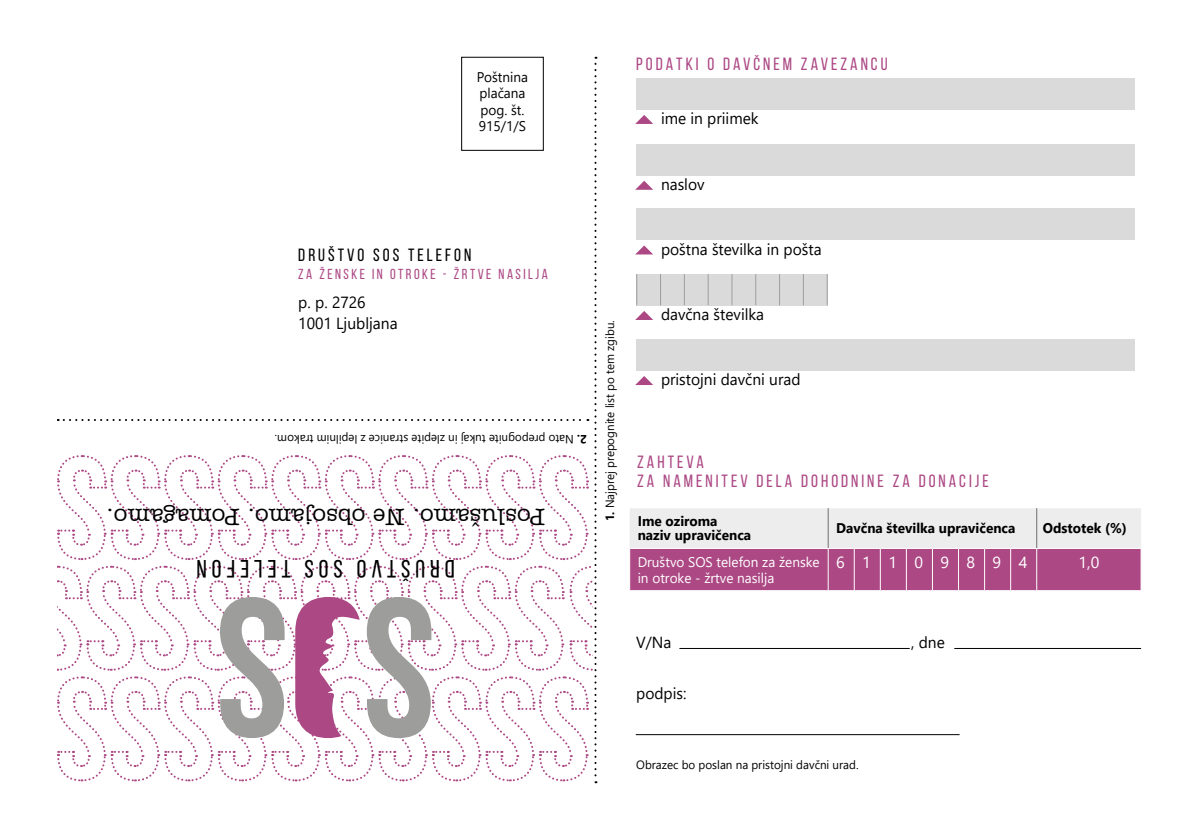
<style>
.page{position:relative;width:1191px;height:840px;background:#fff}
.page>*{position:absolute;margin:0;border:0;box-sizing:border-box;transform-origin:0 0}
.t1{font:25px "Bebas Neue";letter-spacing:.2em;color:#000}
.t2{font:500 24px "Amer Typewriter IT Cby BT";color:#000}
.t3{font:17.6px/18.4px "Bebas Neue";letter-spacing:.17em;color:#ac4884}
.t4{font:17.6px "Bebas Neue";letter-spacing:.17em;color:#000}
.t5{font:16px/21px "Segoe UI";color:#000}
.t6{font:16px "Segoe UI";letter-spacing:1.09em;color:#fff}
.t7{font:14.4px "Bebas Neue";letter-spacing:.17em;color:#ac4884}
.t8{font:700 14px/14px "Segoe UI";color:#000}
.t9{font:14px/16px "Segoe UI";color:#fff}
.t10{font:14px/16.2px "Segoe UI";color:#000}
.t11{font:12px "Segoe UI";color:#000}
.s1{font-weight:700}
</style>
<div class="page">
<svg style="left:635px;top:115px;width:18px;height:9px"></svg>
<svg style="left:635px;top:181px;width:18px;height:9px"></svg>
<svg style="left:636px;top:245px;width:17px;height:9px"></svg>
<svg style="left:635px;top:311px;width:18px;height:9px"></svg>
<svg style="left:635px;top:376px;width:18px;height:9px"></svg>
<div style="left:636px;top:78px;width:498px;height:31px;background:#dadada"></div>
<div style="left:636px;top:144px;width:498px;height:31px;background:#dadada"></div>
<div style="left:636px;top:209px;width:498px;height:31px;background:#dadada"></div>
<div style="left:636px;top:339px;width:498px;height:31px;background:#dadada"></div>
<div style="left:636px;top:274px;width:191px;height:31px;background:#dadada"></div>
<hr style="left:660px;top:274px;width:1px;height:31px;background:#9d9d9c">
<hr style="left:636px;top:274px;width:1px;height:31px;background:#9d9d9c">
<hr style="left:755px;top:274px;width:1px;height:31px;background:#9d9d9c">
<hr style="left:707px;top:274px;width:1px;height:31px;background:#9d9d9c">
<hr style="left:803px;top:274px;width:1px;height:31px;background:#9d9d9c">
<hr style="left:684px;top:274px;width:1px;height:31px;background:#9d9d9c">
<hr style="left:779px;top:274px;width:1px;height:31px;background:#9d9d9c">
<hr style="left:731px;top:274px;width:1px;height:31px;background:#9d9d9c">
<hr style="left:826px;top:274px;width:1px;height:31px;background:#9d9d9c">
<svg style="left:629px;top:508px;width:512px;height:83px;background:#cd9cb9"></svg>
<hr style="left:1036px;top:590px;width:105px;height:1px;background:#fff">
<hr style="left:827px;top:508px;width:1px;height:39px;background:#706f6f">
<hr style="left:1036px;top:508px;width:1px;height:39px;background:#706f6f">
<hr style="left:679px;top:647px;width:230px;height:1px;background:#000">
<hr style="left:636px;top:733px;width:323px;height:1px;background:#000">
<hr style="left:954px;top:647px;width:187px;height:1px;background:#000">
<svg style="left:57px;top:57px;width:541px;height:725px"></svg>
<p class="t10" style="left:477px;top:68px;width:52px">Poštnina plačana pog. št.<br>915/1/S</p>
<h3 class="t3" style="left:636px;top:55px;width:253px">PODATKI O DAVČNEM ZAVEZANCU</h3>
<h3 class="t5" style="left:661px;top:107px;width:99px">ime in priimek</h3>
<h3 class="t5" style="left:661px;top:172px;width:45px">naslov</h3>
<h3 class="t4" style="left:298px;top:245px;width:175px">DRUŠTVO SOS TELEFON</h3>
<p class="t7" style="left:298px;top:266px;width:251px">ZA ŽENSKE IN OTROKE - ŽRTVE NASILJA</p>
<h3 class="t5" style="left:298px;top:290px;width:101px">p. p. 2726<br>1001 Ljubljana</h3>
<p class="t11" style="left:587px;top:450px;width:313px;rotate:-180deg"><span class="s1">2.</span> Nato prepognite tukaj in zlepite stranice z lepilnim trakom.</p>
<h2 class="t2" style="left:545px;top:531px;width:440px;rotate:-180deg">Poslušamo. Ne obsojamo. Pomagamo.</h2>
<h1 class="t1" style="left:455px;top:582px;width:260px;rotate:-180deg">DRUŠTVO SOS TELEFON</h1>
<p class="t11" style="left:598px;top:521px;width:202px;rotate:-90deg"><span class="s1">1.</span> Najprej prepognite list po tem zgibu.</p>
<h3 class="t5" style="left:661px;top:237px;width:162px">poštna številka in pošta</h3>
<h3 class="t5" style="left:661px;top:302px;width:105px">davčna številka</h3>
<h3 class="t5" style="left:661px;top:367px;width:141px">pristojni davčni urad</h3>
<h3 class="t3" style="left:637px;top:452px;width:353px">ZAHTEVA<br>ZA NAMENITEV DELA DOHODNINE ZA DONACIJE</h3>
<p class="t8" style="left:637px;top:513px;width:115px">Ime oziroma naziv upravičenca</p>
<p class="t8" style="left:836px;top:520px;width:181px">Davčna številka upravičenca</p>
<p class="t8" style="left:1043px;top:520px;width:85px">Odstotek (%)</p>
<p class="t9" style="left:637px;top:552px;width:183px">Društvo SOS telefon za ženske in otroke - žrtve nasilja</p>
<h3 class="t6" style="left:836px;top:547px;width:193px">61109894</h3>
<h3 class="t6" style="left:1078px;top:547px;width:22px">1,0</h3>
<h3 class="t5" style="left:636px;top:630px;width:37px">V/Na</h3>
<h3 class="t5" style="left:636px;top:681px;width:52px">podpis:</h3>
<h3 class="t5" style="left:911px;top:630px;width:35px">, dne</h3>
<p class="t11" style="left:636px;top:752px;width:224px">Obrazec bo poslan na pristojni davčni urad.</p>
</div>
